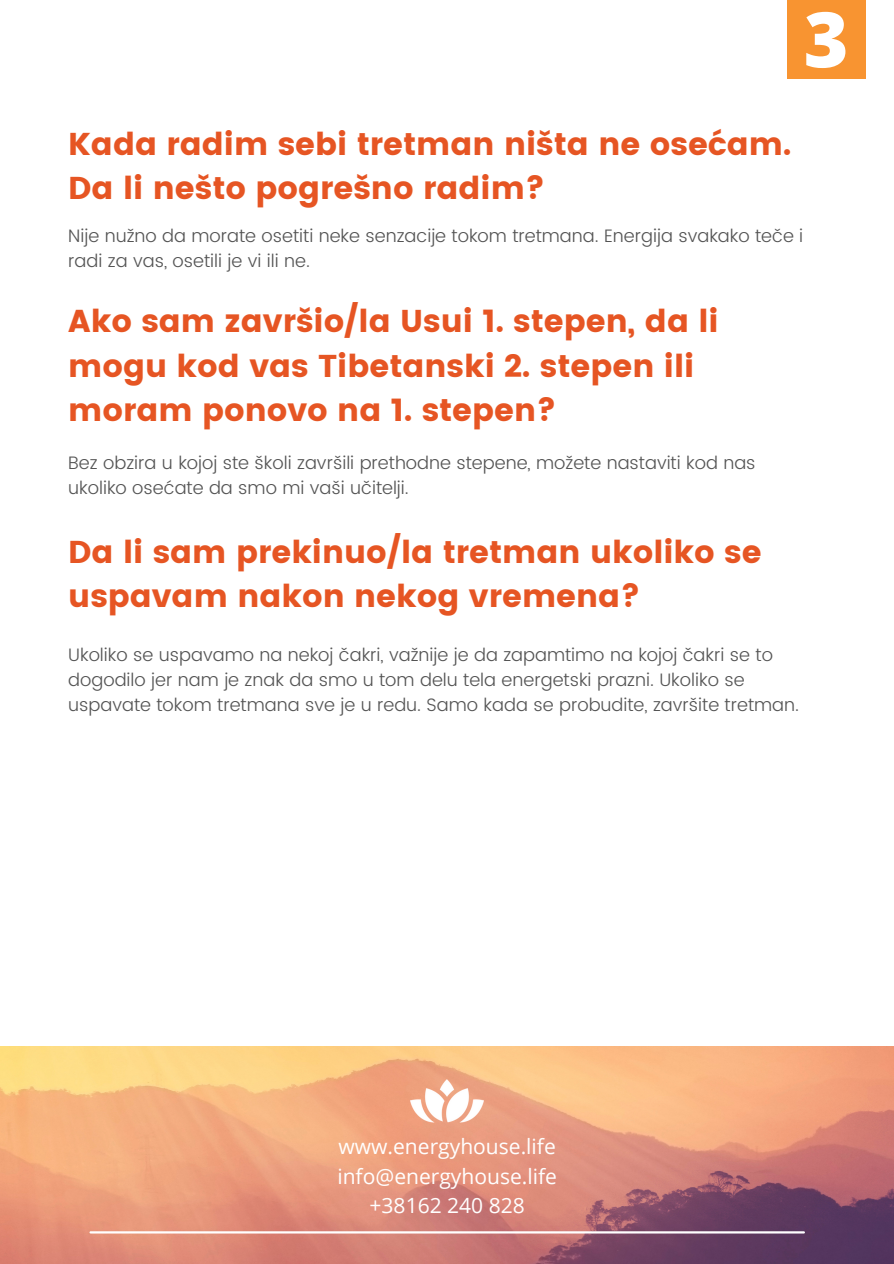
<style>
.page{position:relative;width:894px;height:1264px;background:#fff}
.page>*{position:absolute;margin:0;border:0;box-sizing:border-box;transform-origin:0 0}
.t1{font:800 76.5px "Open Sans";color:#fff}
.t2{font:31.5px/44.1px "Poppins";color:#e65523}
.t3{font:21px "Open Sans";color:#fff}
.t4{font:300 18px/24.8px "Poppins";color:#545454}
</style>
<div class="page">
<img style="left:0;top:1046px;width:893px;height:217px">
<img style="left:410px;top:1079px;width:74px;height:45px">
<hr style="left:90px;top:1231px;width:713px;height:2px;background:#fff">
<div style="left:786px;top:0;width:79px;height:78px;background:#f89431"></div>
<p class="t1" style="left:803px;top:-14px;width:46px">3</p>
<p class="t2" style="left:68px;top:122px;width:724px">Kada radim sebi tretman ništa ne osećam.<br>Da li nešto pogrešno radim?</p>
<p class="t4" style="left:68px;top:224px;width:736px">Nije nužno da morate osetiti neke senzacije tokom tretmana. Energija svakako teče i radi za vas, osetili je vi ili ne.</p>
<p class="t2" style="left:68px;top:299px;width:651px">Ako sam završio/la Usui 1. stepen, da li mogu kod vas Tibetanski 2. stepen ili moram ponovo na 1. stepen?</p>
<p class="t4" style="left:68px;top:450px;width:688px">Bez obzira u kojoj ste školi završili prethodne stepene, možete nastaviti kod nas</p>
<p class="t4" style="left:68px;top:475px;width:342px">ukoliko osećate da smo mi vaši učitelji.</p>
<p class="t2" style="left:68px;top:529px;width:694px">Da li sam prekinuo/la tretman ukoliko se uspavam nakon nekog vremena?</p>
<p class="t4" style="left:68px;top:643px;width:706px">Ukoliko se uspavamo na nekoj čakri, važnije je da zapamtimo na kojoj čakri se to</p>
<p class="t4" style="left:68px;top:667px;width:677px">dogodilo jer nam je znak da smo u tom delu tela energetski prazni. Ukoliko se</p>
<p class="t4" style="left:68px;top:692px;width:732px">uspavate tokom tretmana sve je u redu. Samo kada se probudite, završite tretman.</p>
<p class="t3" style="left:338px;top:1131px;width:219px">www.energyhouse.life</p>
<p class="t3" style="left:337px;top:1161px;width:221px">info@energyhouse.life</p>
<p class="t3" style="left:369px;top:1190px;width:157px">+38162 240 828</p>
</div>
